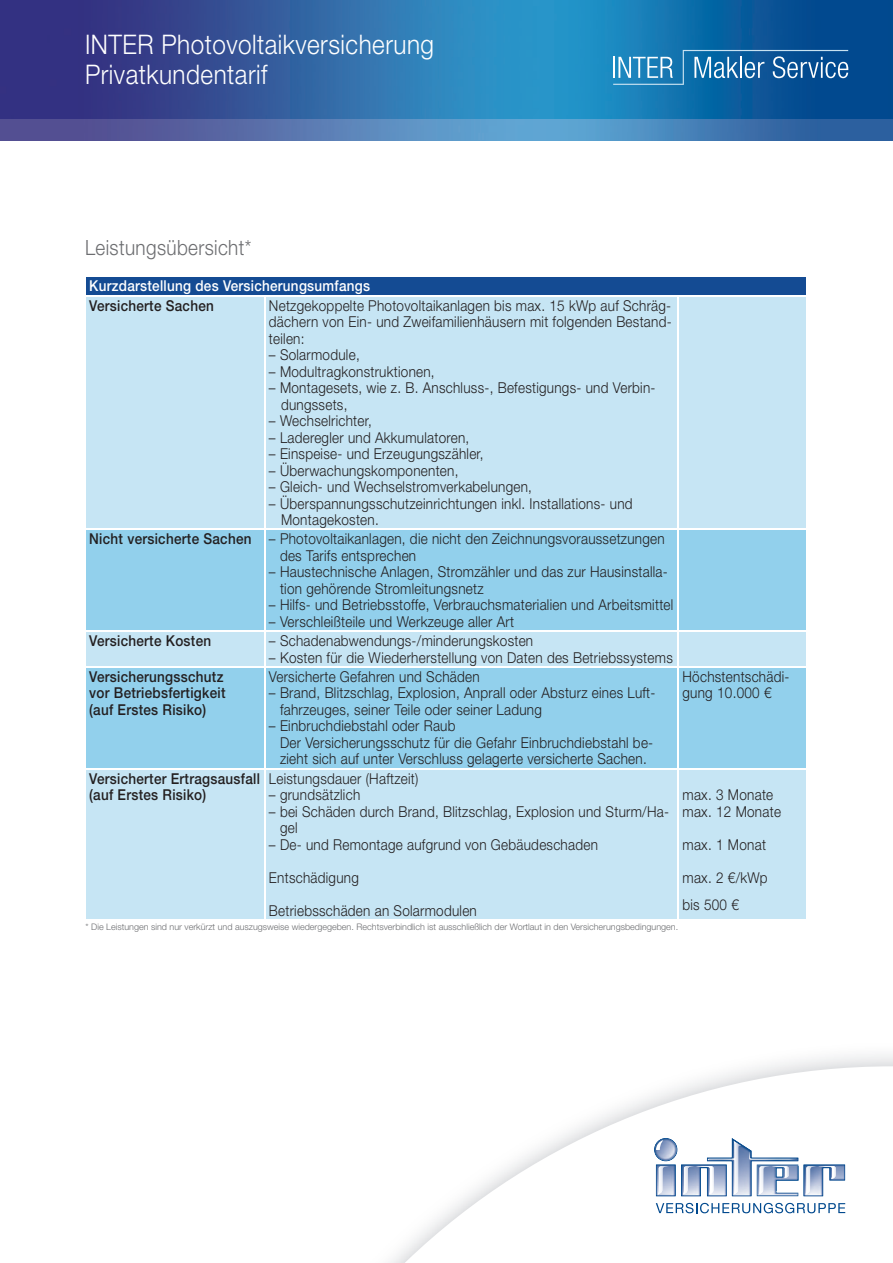
<style>
.page{position:relative;width:893px;height:1263px;background:#fff}
.page>*{position:absolute;margin:0;border:0;box-sizing:border-box;transform-origin:0 0}
.t1{font:300 27px/30px "Helvetica Neue LT Pro";letter-spacing:.02em;color:#fff;scale:.9 1}
.t2{font:300 21px "Helvetica Neue LT Pro";letter-spacing:.02em;color:#6c6d70;scale:.9 1}
.t3{font:300 15px/16.5px "Helvetica Neue LT Pro";letter-spacing:.02em;color:#231f20;scale:.9 1}
.t4{font:500 15px/16.5px "Helvetica Neue LT Pro";letter-spacing:.02em;color:#231f20;scale:.9 1}
.t5{font:500 15px "Helvetica Neue LT Pro";letter-spacing:.02em;color:#fff;scale:.9 1}
.t6{font:300 9px "Helvetica Neue LT Pro";color:#6c6d70}
.s1{font-weight:500}
</style>
<div class="page">
<img style="left:0;top:0;width:893px;height:140px">
<div style="left:85px;top:276px;width:722px;height:20px;background:#144b93"></div>
<div style="left:86px;top:297px;width:720px;height:622px;background:#c6e5f4"></div>
<svg style="left:86px;top:530px;width:720px;height:238px;background:#9ad3ed"></svg>
<hr style="left:264px;top:296px;width:1px;height:233px;background:#fff">
<hr style="left:678px;top:296px;width:1px;height:233px;background:#fff">
<hr style="left:264px;top:530px;width:1px;height:101px;background:#fff">
<hr style="left:678px;top:530px;width:1px;height:101px;background:#fff">
<hr style="left:264px;top:632px;width:1px;height:34px;background:#fff">
<hr style="left:678px;top:632px;width:1px;height:34px;background:#fff">
<hr style="left:264px;top:667px;width:1px;height:101px;background:#fff">
<hr style="left:678px;top:667px;width:1px;height:101px;background:#fff">
<hr style="left:264px;top:769px;width:1px;height:150px;background:#fff">
<hr style="left:678px;top:769px;width:1px;height:150px;background:#fff">
<hr style="left:85px;top:276px;width:180px;height:1px;background:#fff">
<svg style="left:85px;top:277px;width:1px;height:18px"></svg>
<hr style="left:265px;top:276px;width:413px;height:1px;background:#fff">
<hr style="left:678px;top:276px;width:129px;height:1px;background:#fff">
<svg style="left:806px;top:277px;width:1px;height:18px"></svg>
<hr style="left:85px;top:295px;width:180px;height:1px;background:#fff">
<hr style="left:265px;top:295px;width:413px;height:1px;background:#fff">
<hr style="left:678px;top:295px;width:129px;height:1px;background:#fff">
<hr style="left:85px;top:529px;width:180px;height:1px;background:#fff">
<hr style="left:265px;top:529px;width:413px;height:1px;background:#fff">
<hr style="left:678px;top:529px;width:129px;height:1px;background:#fff">
<hr style="left:85px;top:631px;width:180px;height:1px;background:#fff">
<hr style="left:265px;top:631px;width:413px;height:1px;background:#fff">
<hr style="left:678px;top:631px;width:129px;height:1px;background:#fff">
<hr style="left:85px;top:666px;width:180px;height:1px;background:#fff">
<hr style="left:265px;top:666px;width:413px;height:1px;background:#fff">
<hr style="left:678px;top:666px;width:129px;height:1px;background:#fff">
<hr style="left:85px;top:768px;width:180px;height:1px;background:#fff">
<hr style="left:265px;top:768px;width:413px;height:1px;background:#fff">
<hr style="left:678px;top:768px;width:129px;height:1px;background:#fff">
<svg style="left:381px;top:1066px;width:512px;height:197px"></svg>
<svg style="left:656px;top:1203px;width:189px;height:10px"></svg>
<svg style="left:654px;top:1138px;width:191px;height:58px"></svg>
<img style="left:770px;top:1166px;width:6px;height:25px">
<img style="left:761px;top:1166px;width:9px;height:25px">
<img style="left:772px;top:1166px;width:4px;height:12px">
<img style="left:776px;top:1166px;width:22px;height:25px">
<svg style="left:613px;top:50px;width:235px;height:35px;background:#377eb2"></svg>
<h1 class="t1" style="left:85px;top:29px;width:389px">INTER Photovoltaikversicherung<br>Privatkundentarif</h1>
<h2 class="t2" style="left:85px;top:235px;width:186px">Leistungsübersicht*</h2>
<p class="t5" style="left:89px;top:277px;width:314px">Kurzdarstellung des Versicherungsumfangs</p>
<p class="t4" style="left:89px;top:297px;width:140px">Versicherte Sachen</p>
<p class="t3" style="left:269px;top:297px;width:449px;text-align:justify">Netzgekoppelte Photovoltaikanlagen bis max. 15 kWp auf Schräg&shy;dächern von Ein- und Zweifamilienhäusern mit folgenden Bestand&shy;teilen:</p>
<p class="t3" style="left:269px;top:346px;width:102px">– Solarmodule,</p>
<p class="t3" style="left:269px;top:363px;width:186px">– Modultragkonstruktionen,</p>
<p class="t3" style="left:281px;top:379px;width:418px;text-indent:-12px">– Montagesets, wie z. B. Anschluss-, Befestigungs- und Verbin&shy;dungssets,</p>
<p class="t3" style="left:269px;top:412px;width:116px">– Wechselrichter,</p>
<p class="t3" style="left:269px;top:429px;width:224px">– Laderegler und Akkumulatoren,</p>
<p class="t3" style="left:269px;top:445px;width:240px">– Einspeise- und Erzeugungszähler,</p>
<p class="t3" style="left:269px;top:462px;width:212px">– Überwachungskomponenten,</p>
<p class="t3" style="left:269px;top:478px;width:294px">– Gleich- und Wechselstromverkabelungen,</p>
<p class="t3" style="left:281px;top:495px;width:392px;text-indent:-12px">– Überspannungsschutzeinrichtungen inkl. Installations- und<br>Montagekosten.</p>
<p class="t3" style="left:280px;top:530px;width:429px;text-indent:-191px"><span class="s1">Nicht versicherte Sachen</span> – Photovoltaikanlagen, die nicht den Zeichnungsvoraussetzungen des Tarifs entsprechen</p>
<p class="t3" style="left:280px;top:563px;width:432px;text-indent:-11px">– Haustechnische Anlagen, Stromzähler und das zur Hausinstalla&shy;tion gehörende Stromleitungsnetz</p>
<p class="t3" style="left:269px;top:596px;width:451px">– Hilfs- und Betriebsstoffe, Verbrauchsmaterialien und Arbeitsmittel</p>
<p class="t3" style="left:269px;top:613px;width:274px">– Verschleißteile und Werkzeuge aller Art</p>
<p class="t4" style="left:89px;top:632px;width:137px">Versicherte Kosten</p>
<p class="t3" style="left:269px;top:632px;width:295px">– Schadenabwendungs-/minderungskosten</p>
<p class="t3" style="left:269px;top:649px;width:450px">– Kosten für die Wiederherstellung von Daten des Betriebssystems</p>
<p class="t4" style="left:89px;top:668px;width:153px">Versicherungsschutz vor Betriebsfertigkeit (auf Erstes Risiko)</p>
<p class="t3" style="left:269px;top:668px;width:236px">Versicherte Gefahren und Schäden</p>
<p class="t3" style="left:280px;top:684px;width:419px;text-indent:-11px">– Brand, Blitzschlag, Explosion, Anprall oder Absturz eines Luft&shy;fahrzeuges, seiner Teile oder seiner Ladung</p>
<p class="t3" style="left:280px;top:717px;width:416px;text-indent:-11px">– Einbruchdiebstahl oder Raub<br>Der Versicherungsschutz für die Gefahr Einbruchdiebstahl be&shy;zieht sich auf unter Verschluss gelagerte versicherte Sachen.</p>
<p class="t4" style="left:89px;top:770px;width:191px">Versicherter Ertragsausfall (auf Erstes Risiko)</p>
<p class="t3" style="left:269px;top:770px;width:168px">Leistungsdauer (Haftzeit)</p>
<p class="t3" style="left:269px;top:786px;width:103px">– grundsätzlich</p>
<p class="t3" style="left:280px;top:803px;width:434px;text-indent:-11px">– bei Schäden durch Brand, Blitzschlag, Explosion und Sturm/Ha&shy;gel</p>
<p class="t3" style="left:269px;top:836px;width:367px">– De- und Remontage aufgrund von Gebäudeschaden</p>
<p class="t3" style="left:269px;top:869px;width:102px">Entschädigung</p>
<p class="t3" style="left:269px;top:902px;width:233px">Betriebsschäden an Solarmodulen</p>
<p class="t3" style="left:682px;top:668px;width:120px">Höchstentschädi&shy;gung 10.000 €</p>
<p class="t3" style="left:682px;top:786px;width:111px">max. 3 Monate max. 12 Monate</p>
<p class="t3" style="left:682px;top:836px;width:94px">max. 1 Monat</p>
<p class="t3" style="left:682px;top:863px;width:96px;line-height:27.8px">max. 2 €/kWp bis 500 €</p>
<p class="t6" style="left:86px;top:922px;width:594px">* Die Leistungen sind nur verkürzt und auszugsweise wiedergegeben. Rechtsverbindlich ist ausschließlich der Wortlaut in den Versicherungsbedingungen.</p>
</div>
